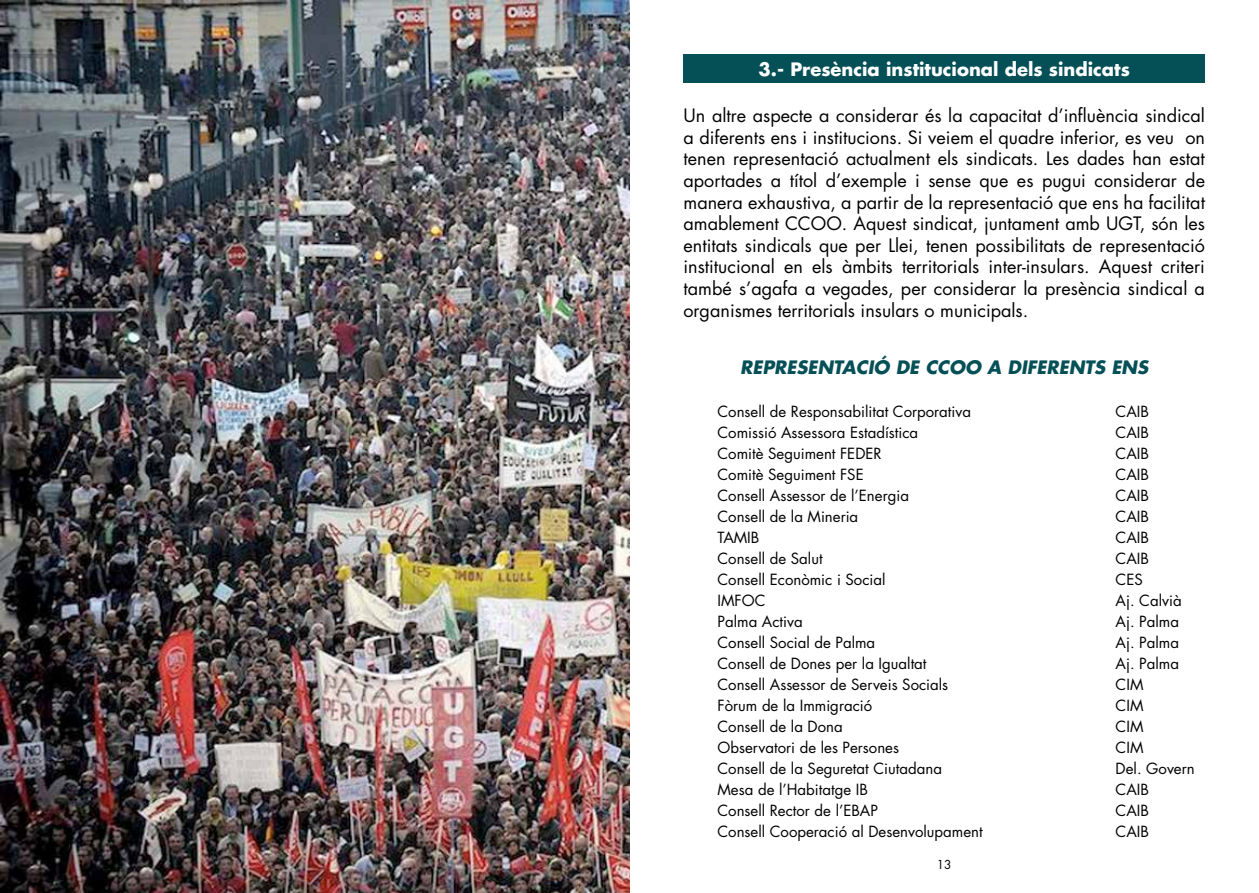
<style>
.page{position:relative;width:1259px;height:893px;background:#fff}
.page>*{position:absolute;margin:0;border:0;box-sizing:border-box;transform-origin:0 0}
.t1{font:18px/21.6px "Futura Std";color:#000;text-align:justify}
.t2{font:700 18px "Futura Std";color:#fff}
.t3{font:italic 700 18px "Futura Std";color:#055057}
.t4{font:15px "Futura Std";color:#000}
.t5{font:12px "Futura Std";color:#000}
</style>
<div class="page">
<img style="left:0;top:0;width:629px;height:893px">
<div style="left:683px;top:54px;width:522px;height:29px;background:#055057"></div>
<p class="t2" style="left:758px;top:57px;width:373px">3.- Presència institucional dels sindicats</p>
<p class="t1" style="left:683px;top:105px;width:523px">Un altre aspecte a considerar és la capacitat d’influència sindical a diferents ens i institucions. Si veiem el quadre inferior, es veu on tenen representació actualment els sindicats. Les dades han estat aportades a títol d’exemple i sense que es pugui considerar de manera exhaustiva, a partir de la representació que ens ha facilitat amablement CCOO. Aquest sindicat, juntament amb UGT, són les entitats sindicals que per Llei, tenen possibilitats de representació institucional en els àmbits territorials inter-insulars. Aquest criteri també s’agafa a vegades, per considerar la presència sindical a organismes territorials insulars o municipals.</p>
<p class="t3" style="left:740px;top:356px;width:409px">REPRESENTACIÓ DE CCOO A DIFERENTS ENS</p>
<p class="t4" style="left:717px;top:402px;width:255px">Consell de Responsabilitat Corporativa</p>
<p class="t4" style="left:1115px;top:402px;width:35px">CAIB</p>
<p class="t4" style="left:717px;top:423px;width:202px">Comissió Assessora Estadística</p>
<p class="t4" style="left:1115px;top:423px;width:35px">CAIB</p>
<p class="t4" style="left:717px;top:444px;width:166px">Comitè Seguiment FEDER</p>
<p class="t4" style="left:1115px;top:444px;width:35px">CAIB</p>
<p class="t4" style="left:717px;top:465px;width:148px">Comitè Seguiment FSE</p>
<p class="t4" style="left:1115px;top:465px;width:35px">CAIB</p>
<p class="t4" style="left:717px;top:486px;width:193px">Consell Assessor de l’Energia</p>
<p class="t4" style="left:1115px;top:486px;width:35px">CAIB</p>
<p class="t4" style="left:717px;top:507px;width:142px">Consell de la Mineria</p>
<p class="t4" style="left:1115px;top:507px;width:35px">CAIB</p>
<p class="t4" style="left:717px;top:528px;width:43px">TAMIB</p>
<p class="t4" style="left:1115px;top:528px;width:35px">CAIB</p>
<p class="t4" style="left:717px;top:549px;width:107px">Consell de Salut</p>
<p class="t4" style="left:1115px;top:549px;width:35px">CAIB</p>
<p class="t4" style="left:717px;top:570px;width:169px">Consell Econòmic i Social</p>
<p class="t4" style="left:1115px;top:570px;width:29px">CES</p>
<p class="t4" style="left:717px;top:591px;width:49px">IMFOC</p>
<p class="t4" style="left:1115px;top:591px;width:67px">Aj. Calvià</p>
<p class="t4" style="left:717px;top:612px;width:87px">Palma Activa</p>
<p class="t4" style="left:1115px;top:612px;width:65px">Aj. Palma</p>
<p class="t4" style="left:717px;top:633px;width:159px">Consell Social de Palma</p>
<p class="t4" style="left:1115px;top:633px;width:65px">Aj. Palma</p>
<p class="t4" style="left:717px;top:654px;width:210px">Consell de Dones per la Igualtat</p>
<p class="t4" style="left:1115px;top:654px;width:65px">Aj. Palma</p>
<p class="t4" style="left:717px;top:675px;width:232px">Consell Assessor de Serveis Socials</p>
<p class="t4" style="left:1115px;top:675px;width:29px">CIM</p>
<p class="t4" style="left:717px;top:696px;width:156px">Fòrum de la Immigració</p>
<p class="t4" style="left:1115px;top:696px;width:29px">CIM</p>
<p class="t4" style="left:717px;top:717px;width:127px">Consell de la Dona</p>
<p class="t4" style="left:1115px;top:717px;width:29px">CIM</p>
<p class="t4" style="left:717px;top:738px;width:183px">Observatori de les Persones</p>
<p class="t4" style="left:1115px;top:738px;width:29px">CIM</p>
<p class="t4" style="left:717px;top:759px;width:226px">Consell de la Seguretat Ciutadana</p>
<p class="t4" style="left:1115px;top:759px;width:81px">Del. Govern</p>
<p class="t4" style="left:717px;top:780px;width:152px">Mesa de l’Habitatge IB</p>
<p class="t4" style="left:1115px;top:780px;width:35px">CAIB</p>
<p class="t4" style="left:717px;top:801px;width:162px">Consell Rector de l’EBAP</p>
<p class="t4" style="left:1115px;top:801px;width:35px">CAIB</p>
<p class="t4" style="left:717px;top:822px;width:267px">Consell Cooperació al Desenvolupament</p>
<p class="t4" style="left:1115px;top:822px;width:35px">CAIB</p>
<p class="t5" style="left:937px;top:857px;width:16px">13</p>
</div>
